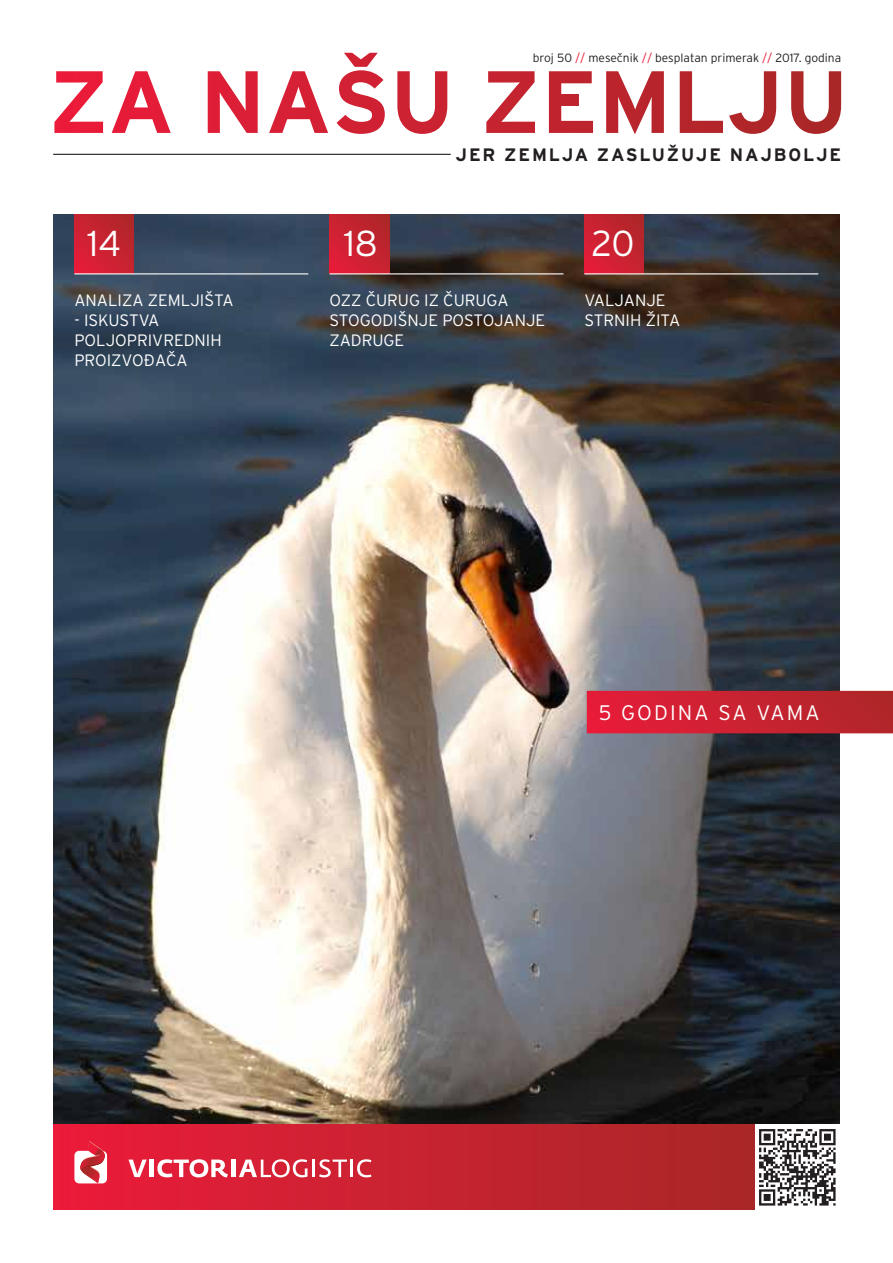
<style>
.page{position:relative;width:893px;height:1263px;background:#fff}
.page>*{position:absolute;margin:0;border:0;box-sizing:border-box;transform-origin:0 0}
.t1{font:300 36px "Interstate Yu";color:#fff}
.t2{font:300 21px "Interstate Yu";letter-spacing:.1em;color:#fff}
.t3{font:700 18px "Interstate Yu";letter-spacing:.1em;color:#231f20}
.t4{font:300 16.5px/19.8px "Interstate Yu";color:#fff}
.t5{font:300 12px "Interstate Yu";color:#231f20}
.s1{color:#ed1a33}
</style>
<div class="page">
<img style="left:53px;top:214px;width:787px;height:996px">
<svg style="left:74px;top:214px;width:60px;height:59px;background:#c92230"></svg>
<svg style="left:54px;top:53px;width:787px;height:81px"></svg>
<svg style="left:587px;top:691px;width:306px;height:42px;background:#ca2130"></svg>
<div style="left:755px;top:1125px;width:138px;height:138px;background:#fff"></div>
<hr style="left:53px;top:154px;width:398px;height:1px;background:#231f20">
<hr style="left:74px;top:273px;width:234px;height:1px;background:#fff">
<svg style="left:584px;top:214px;width:60px;height:59px;background:#c92230"></svg>
<hr style="left:584px;top:273px;width:234px;height:1px;background:#fff">
<div style="left:53px;top:1125px;width:702px;height:84px;background:linear-gradient(to right,#ec1d3c,#a82726)"></div>
<svg style="left:128px;top:1159px;width:19px;height:18px"></svg>
<hr style="left:150px;top:1159px;width:4px;height:18px;background:#fff">
<svg style="left:157px;top:1159px;width:71px;height:18px"></svg>
<hr style="left:231px;top:1159px;width:4px;height:18px;background:#fff">
<svg style="left:239px;top:1159px;width:68px;height:18px"></svg>
<hr style="left:312px;top:1159px;width:3px;height:18px;background:#fff">
<svg style="left:319px;top:1159px;width:28px;height:18px"></svg>
<hr style="left:350px;top:1159px;width:3px;height:18px;background:#fff">
<svg style="left:357px;top:1159px;width:14px;height:18px"></svg>
<div style="left:74px;top:1151px;width:33px;height:32px;background:#fff;border-radius:5px"></div>
<svg style="left:80px;top:1141px;width:26px;height:42px"></svg>
<svg style="left:759px;top:1129px;width:77px;height:76px"></svg>
<svg style="left:330px;top:214px;width:59px;height:59px;background:#c82230"></svg>
<hr style="left:330px;top:273px;width:233px;height:1px;background:#fff">
<h1 class="t1" style="left:87px;top:223px;width:35px">14</h1>
<p class="t4" style="left:74px;top:290px;width:161px">ANALIZA ZEMLJI©TA</p>
<p class="t4" style="left:74px;top:310px;width:149px">- ISKUSTVA<br>POLJOPRIVREDNIH<br>PROIZVO–A»A</p>
<p class="t5" style="left:533px;top:51px;width:310px">broj 50 <span class="s1">//</span> meseËnik <span class="s1">//</span> besplatan primerak <span class="s1">//</span> 2017. godina</p>
<p class="t5" style="left:813px;top:57px;width:5px">1</p>
<h1 class="t1" style="left:344px;top:223px;width:36px">18</h1>
<p class="t3" style="left:456px;top:145px;width:387px">JER ZEMLJA ZASLUŽUJE NAJBOLJE</p>
<h1 class="t1" style="left:592px;top:223px;width:44px">20</h1>
<p class="t4" style="left:330px;top:290px;width:217px">OZZ »URUG IZ »URUGA<br>STOGODI©NJE POSTOJANJE<br>ZADRUGE</p>
<p class="t4" style="left:584px;top:290px;width:97px">VALJANJE<br>STRNIH ÆITA</p>
<p class="t2" style="left:599px;top:701px;width:222px">5 GODINA SA VAMA</p>
</div>
